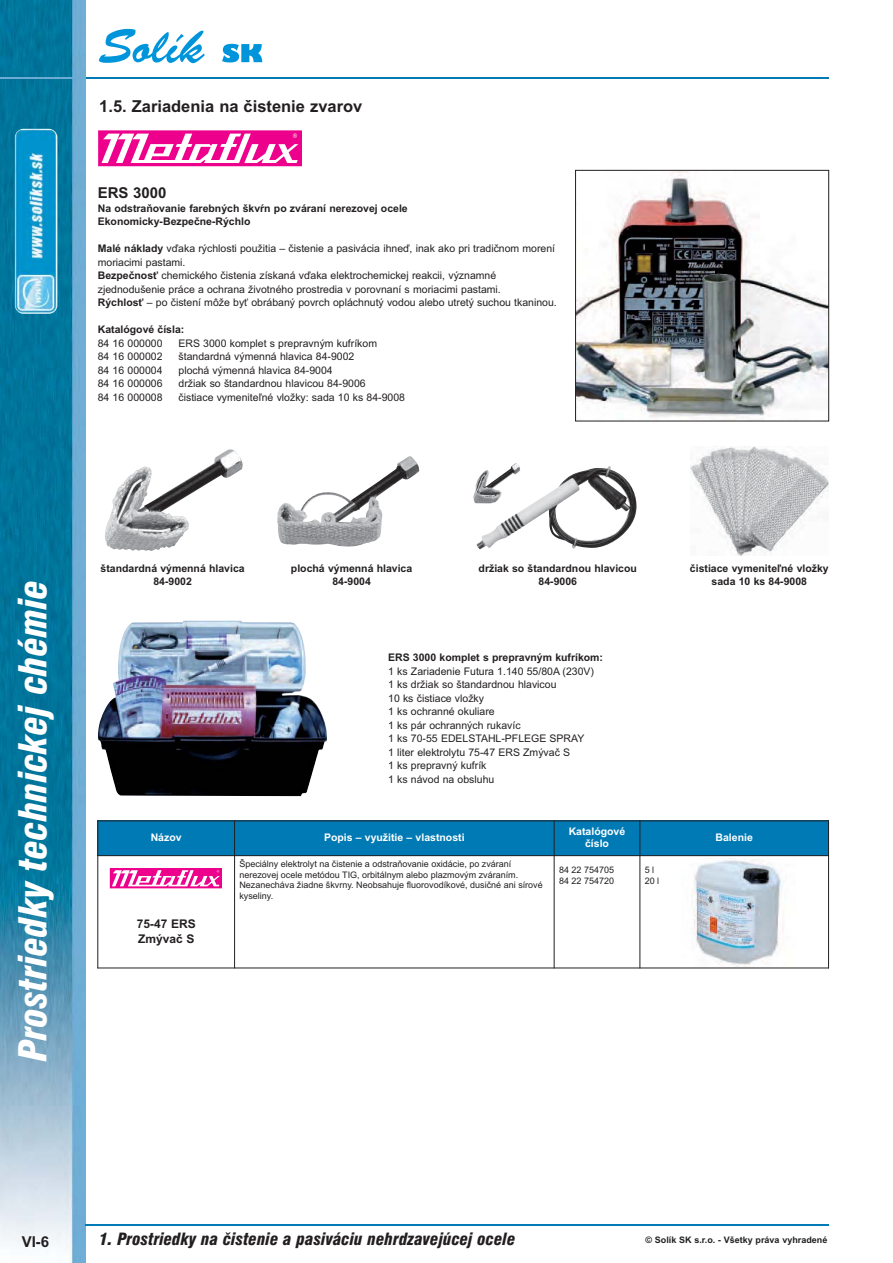
<style>
.page{position:relative;width:893px;height:1263px;background:#fff}
.page>*{position:absolute;margin:0;border:0;box-sizing:border-box;transform-origin:0 0}
.t1{font:italic 37.5px "Swis 721 Blk Cn EU";color:#fff}
.t2{font:italic 16.5px "Swis 721 Blk Cn EU";color:#231f20}
.t3{font:700 16.5px "Arial";color:#231f20}
.t4{font:700 15px "Arial";color:#231f20}
.t5{font:700 12px/14.4px "Arial";color:#231f20}
.t6{font:10.5px/13.5px "Arial";color:#231f20}
.t7{font:700 10.5px/13.5px "Arial";color:#231f20;text-align:center}
.t8{font:700 10.5px/12.6px "Arial";color:#fff;text-align:center}
.t9{font:9px/10.5px "Arial";color:#231f20}
.t10{font:700 9px "Arial";color:#231f20}
.s1{font-weight:700}
</style>
<div class="page">
<img style="left:0;top:0;width:85px;height:1263px">
<svg style="left:99px;top:29px;width:163px;height:34px"></svg>
<hr style="left:85px;top:77px;width:744px;height:1px;background:#007ab5">
<hr style="left:0;top:77px;width:85px;height:1px;background:#6cacd4">
<img style="left:15px;top:129px;width:42px;height:185px;border-radius:8px">
<hr style="left:85px;top:1224px;width:744px;height:2px;background:#007ab5">
<img style="left:577px;top:172px;width:250px;height:247px">
<div style="left:575px;top:170px;width:254px;height:251px;border:1px solid #231f20"></div>
<img style="left:105px;top:449px;width:138px;height:102px">
<img style="left:277px;top:456px;width:142px;height:91px">
<img style="left:473px;top:463px;width:164px;height:86px">
<img style="left:691px;top:446px;width:138px;height:109px">
<img style="left:98px;top:621px;width:229px;height:175px">
<div style="left:97px;top:821px;width:138px;height:35px;background:#007ab5"></div>
<div style="left:235px;top:821px;width:319px;height:35px;background:#007ab5"></div>
<div style="left:554px;top:821px;width:86px;height:35px;background:#007ab5"></div>
<div style="left:640px;top:821px;width:189px;height:35px;background:#007ab5"></div>
<hr style="left:97px;top:821px;width:1px;height:147px;background:#231f20">
<hr style="left:234px;top:821px;width:1px;height:147px;background:#231f20">
<hr style="left:554px;top:821px;width:1px;height:147px;background:#231f20">
<hr style="left:639px;top:821px;width:1px;height:147px;background:#231f20">
<hr style="left:828px;top:821px;width:1px;height:147px;background:#231f20">
<hr style="left:97px;top:821px;width:732px;height:1px;background:#231f20">
<hr style="left:97px;top:855px;width:732px;height:1px;background:#231f20">
<hr style="left:97px;top:968px;width:732px;height:1px;background:#231f20">
<img style="left:692px;top:858px;width:92px;height:108px">
<div style="left:110px;top:869px;width:111px;height:19px;border:1px solid #ec008c"></div>
<svg style="left:111px;top:869px;width:110px;height:18px"></svg>
<div style="left:99px;top:131px;width:202px;height:35px;border:1px solid #ec008c"></div>
<svg style="left:101px;top:133px;width:198px;height:31px"></svg>
<h2 class="t3" style="left:99px;top:100px;width:265px">1.5. Zariadenia na čistenie zvarov</h2>
<h3 class="t4" style="left:98px;top:188px;width:70px">ERS 3000</h3>
<p class="t7" style="left:98px;top:202px;width:311px;text-align:left">Na odstraňovanie farebných škvŕn po zváraní nerezovej ocele<br>Ekonomicky-Bezpečne-Rýchlo</p>
<p class="t6" style="left:98px;top:243px;width:461px"><span class="s1">Malé náklady</span> vďaka rýchlosti použitia – čistenie a pasivácia ihneď, inak ako pri tradičnom morení moriacimi pastami.<br><span class="s1">Bezpečnosť</span> chemického čistenia získaná vďaka elektrochemickej reakcii, významné zjednodušenie práce a ochrana životného prostredia v porovnaní s moriacimi pastami.<br><span class="s1">Rýchlosť</span> – po čistení môže byť obrábaný povrch opláchnutý vodou alebo utretý suchou tkaninou.</p>
<p class="t7" style="left:98px;top:324px;width:88px">Katalógové čísla:</p>
<p class="t6" style="left:98px;top:337px;width:66px">84 16 000000</p>
<p class="t6" style="left:178px;top:337px;width:200px">ERS 3000 komplet s prepravným kufríkom</p>
<p class="t6" style="left:98px;top:351px;width:66px">84 16 000002</p>
<p class="t6" style="left:178px;top:351px;width:177px">štandardná výmenná hlavica 84-9002</p>
<p class="t6" style="left:98px;top:364px;width:66px">84 16 000004</p>
<p class="t6" style="left:178px;top:364px;width:156px">plochá výmenná hlavica 84-9004</p>
<p class="t6" style="left:98px;top:378px;width:66px">84 16 000006</p>
<p class="t6" style="left:178px;top:378px;width:189px">držiak so štandardnou hlavicou 84-9006</p>
<p class="t6" style="left:98px;top:391px;width:66px">84 16 000008</p>
<p class="t6" style="left:178px;top:391px;width:228px">čistiace vymeniteľné vložky: sada 10 ks 84-9008</p>
<h1 class="t1" style="left:12px;top:1061px;width:483px;rotate:-90deg">Prostriedky technickej chémie</h1>
<p class="t7" style="left:101px;top:563px;width:146px">štandardná výmenná hlavica<br>84-9002</p>
<p class="t7" style="left:291px;top:563px;width:123px">plochá výmenná hlavica<br>84-9004</p>
<p class="t7" style="left:479px;top:563px;width:160px">držiak so štandardnou hlavicou<br>84-9006</p>
<p class="t7" style="left:690px;top:563px;width:140px">čistiace vymeniteľné vložky sada 10 ks 84-9008</p>
<p class="t7" style="left:388px;top:652px;width:216px">ERS 3000 komplet s prepravným kufríkom:</p>
<p class="t6" style="left:388px;top:665px;width:207px">1 ks Zariadenie Futura 1.140 55/80A (230V)<br>1 ks držiak so štandardnou hlavicou<br>10 ks čistiace vložky<br>1 ks ochranné okuliare<br>1 ks pár ochranných rukavíc<br>1 ks 70-55 EDELSTAHL-PFLEGE SPRAY<br>1 liter elektrolytu 75-47 ERS Zmývač S<br>1 ks prepravný kufrík<br>1 ks návod na obsluhu</p>
<p class="t8" style="left:151px;top:832px;width:32px">Názov</p>
<p class="t8" style="left:324px;top:832px;width:142px">Popis – využitie – vlastnosti</p>
<p class="t8" style="left:569px;top:826px;width:58px">Katalógové číslo</p>
<p class="t8" style="left:715px;top:832px;width:39px">Balenie</p>
<p class="t5" style="left:137px;top:918px;width:60px">75-47 ERS<br>Zmývač S</p>
<p class="t9" style="left:239px;top:860px;width:305px">Špeciálny elektrolyt na čistenie a odstraňovanie oxidácie, po zváraní nerezovej ocele metódou TIG, orbitálnym alebo plazmovým zváraním.<br>Nezanecháva žiadne škvrny. Neobsahuje fluorovodíkové, dusičné ani sírové kyseliny.</p>
<p class="t9" style="left:559px;top:866px;width:57px">84 22 754705<br>84 22 754720</p>
<p class="t9" style="left:645px;top:866px;width:16px">5 l<br>20 l</p>
<h2 class="t2" style="left:99px;top:1229px;width:418px">1. Prostriedky na čistenie a pasiváciu nehrdzavejúcej ocele</h2>
<h3 class="t4" style="left:22px;top:1236px;width:29px">VI-6</h3>
<p class="t10" style="left:645px;top:1237px;width:183px">© Solík SK s.r.o. - Všetky práva vyhradené</p>
</div>
